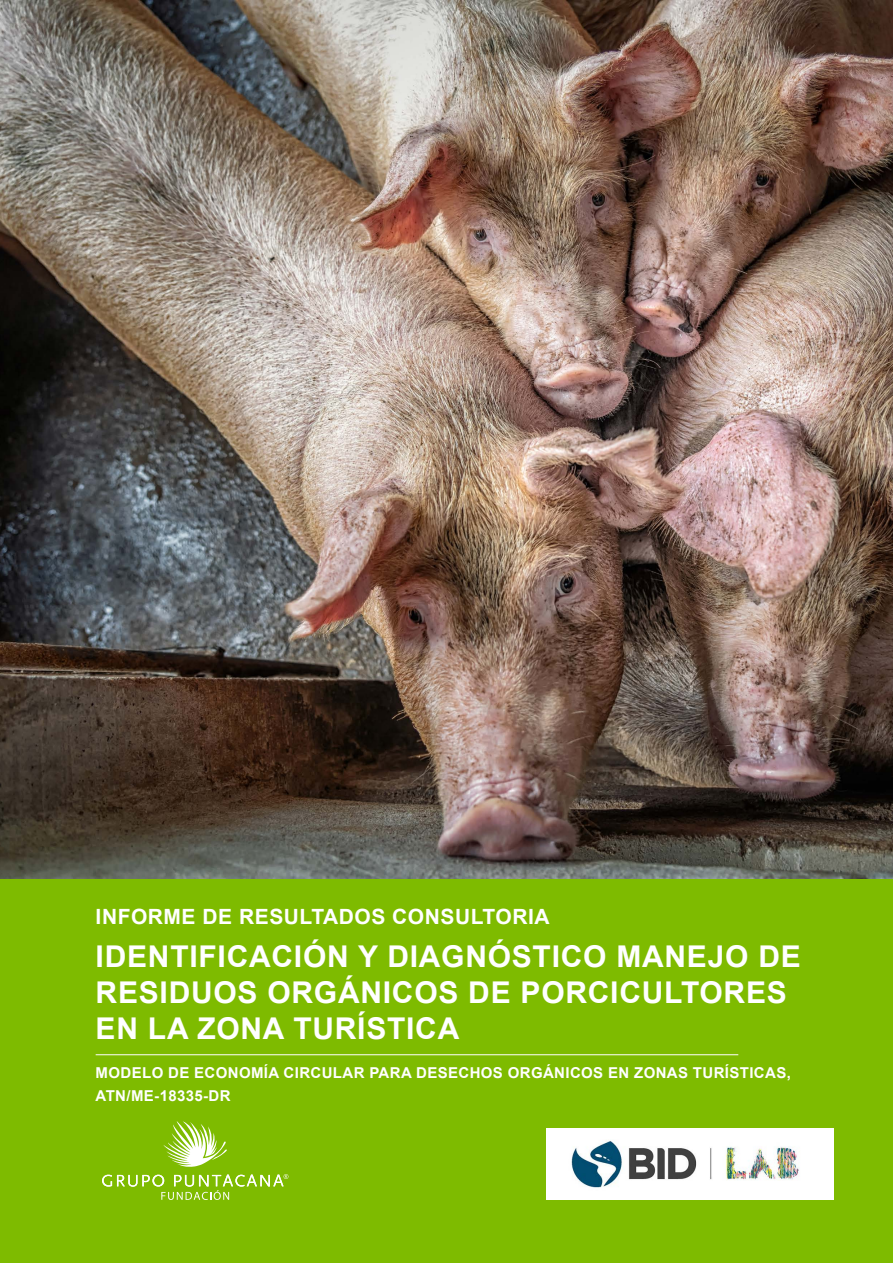
<style>
.page{position:relative;width:893px;height:1263px;background:#fff}
.page>*{position:absolute;margin:0;border:0;box-sizing:border-box;transform-origin:0 0}
.t1{font:700 30px/36px "Arial";letter-spacing:.025em;color:#fff}
.t2{font:700 21px "Arial";letter-spacing:.025em;color:#fff}
.t3{font:700 15px/22.5px "Arial";letter-spacing:.025em;color:#fff}
</style>
<div class="page">
<div style="left:0;top:862px;width:893px;height:401px;background:#7ebb00"></div>
<img style="left:0;top:0;width:893px;height:878px">
<img style="left:547px;top:1128px;width:287px;height:72px">
<hr style="left:96px;top:1054px;width:642px;height:1px;background:#fff">
<svg style="left:164px;top:1121px;width:63px;height:46px"></svg>
<svg style="left:102px;top:1174px;width:186px;height:26px"></svg>
<p class="t2" style="left:96px;top:903px;width:455px">INFORME DE RESULTADOS CONSULTORIA</p>
<p class="t1" style="left:96px;top:939px;width:707px">IDENTIFICACIÓN Y DIAGNÓSTICO MANEJO DE<br>RESIDUOS ORGÁNICOS DE PORCICULTORES<br>EN LA ZONA TURÍSTICA</p>
<p class="t3" style="left:96px;top:1062px;width:697px">MODELO DE ECONOMÍA CIRCULAR PARA DESECHOS ORGÁNICOS EN ZONAS TURÍSTICAS,<br>ATN/ME-18335-DR</p>
</div>
